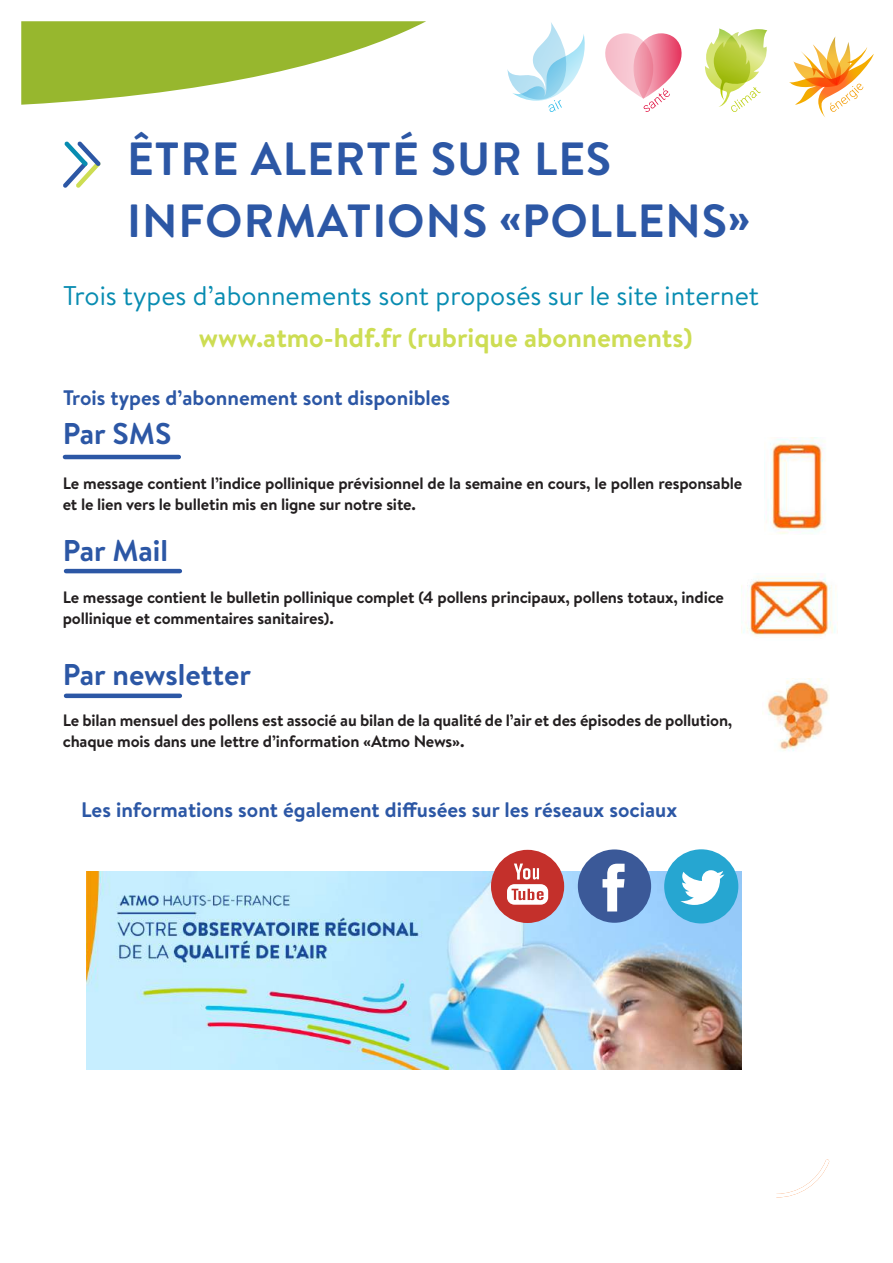
<style>
.page{position:relative;width:893px;height:1263px;background:#fff}
.page>*{position:absolute;margin:0;border:0;box-sizing:border-box;transform-origin:0 0}
.t1{font:700 46.5px/61.5px "Brandon Text";letter-spacing:.02em;color:#2c57a5}
.t2{font:700 30px "Brandon Text";color:#2c57a5}
.t3{font:27px "Brandon Text";color:#088cb1}
.t4{font:700 27px "Brandon Text";color:#cddd53}
.t5{font:700 21px "Brandon Text";color:#2c57a5}
.t6{font:700 16.5px/21px "Brandon Text";letter-spacing:-.01em;color:#231f20}
</style>
<div class="page">
<svg style="left:776px;top:1159px;width:53px;height:38px"></svg>
<svg style="left:21px;top:21px;width:405px;height:84px"></svg>
<svg style="left:507px;top:22px;width:78px;height:90px"></svg>
<svg style="left:605px;top:33px;width:77px;height:79px"></svg>
<svg style="left:705px;top:28px;width:62px;height:84px"></svg>
<svg style="left:789px;top:36px;width:85px;height:81px"></svg>
<svg style="left:63px;top:141px;width:38px;height:47px"></svg>
<hr style="left:66px;top:569px;width:114px;height:4px;background:#2c57a5">
<hr style="left:65px;top:455px;width:114px;height:4px;background:#2c57a5">
<img style="left:86px;top:871px;width:655px;height:198px">
<div style="left:578px;top:849px;width:73px;height:74px;background:#3b5998;border-radius:50%"></div>
<svg style="left:602px;top:864px;width:23px;height:47px"></svg>
<div style="left:665px;top:849px;width:73px;height:74px;background:#26a6d1;border-radius:50%"></div>
<svg style="left:680px;top:870px;width:44px;height:35px"></svg>
<div style="left:491px;top:850px;width:73px;height:73px;background:#c4302b;border-radius:50%"></div>
<svg style="left:507px;top:863px;width:41px;height:42px"></svg>
<img style="left:741px;top:573px;width:97px;height:64px">
<img style="left:768px;top:437px;width:58px;height:97px">
<div style="left:66px;top:693px;width:114px;height:5px;background:#2c57a5"></div>
<img style="left:762px;top:678px;width:67px;height:73px">
<h1 class="t1" style="left:127px;top:127px;width:625px">ÊTRE ALERTÉ SUR LES<br>INFORMATIONS «POLLENS»</h1>
<h3 class="t3" style="left:63px;top:277px;width:697px">Trois types d’abonnements sont proposés sur le site internet</h3>
<h3 class="t4" style="left:199px;top:318px;width:495px">www.atmo-hdf.fr (rubrique abonnements)</h3>
<p class="t5" style="left:63px;top:383px;width:389px">Trois types d’abonnement sont disponibles</p>
<h2 class="t2" style="left:63px;top:413px;width:110px">Par SMS</h2>
<p class="t6" style="left:63px;top:472px;width:681px">Le message contient l’indice pollinique prévisionnel de la semaine en cours, le pollen responsable et le lien vers le bulletin mis en ligne sur notre site.</p>
<h2 class="t2" style="left:63px;top:529px;width:107px">Par Mail</h2>
<p class="t6" style="left:63px;top:586px;width:663px">Le message contient le bulletin pollinique complet (4 pollens principaux, pollens totaux, indice pollinique et commentaires sanitaires).</p>
<h2 class="t2" style="left:63px;top:654px;width:190px">Par newsletter</h2>
<p class="t6" style="left:63px;top:709px;width:671px">Le bilan mensuel des pollens est associé au bilan de la qualité de l’air et des épisodes de pollution, chaque mois dans une lettre d’information «Atmo News».</p>
<p class="t5" style="left:81px;top:795px;width:598px">Les informations sont également diffusées sur les réseaux sociaux</p>
</div>
